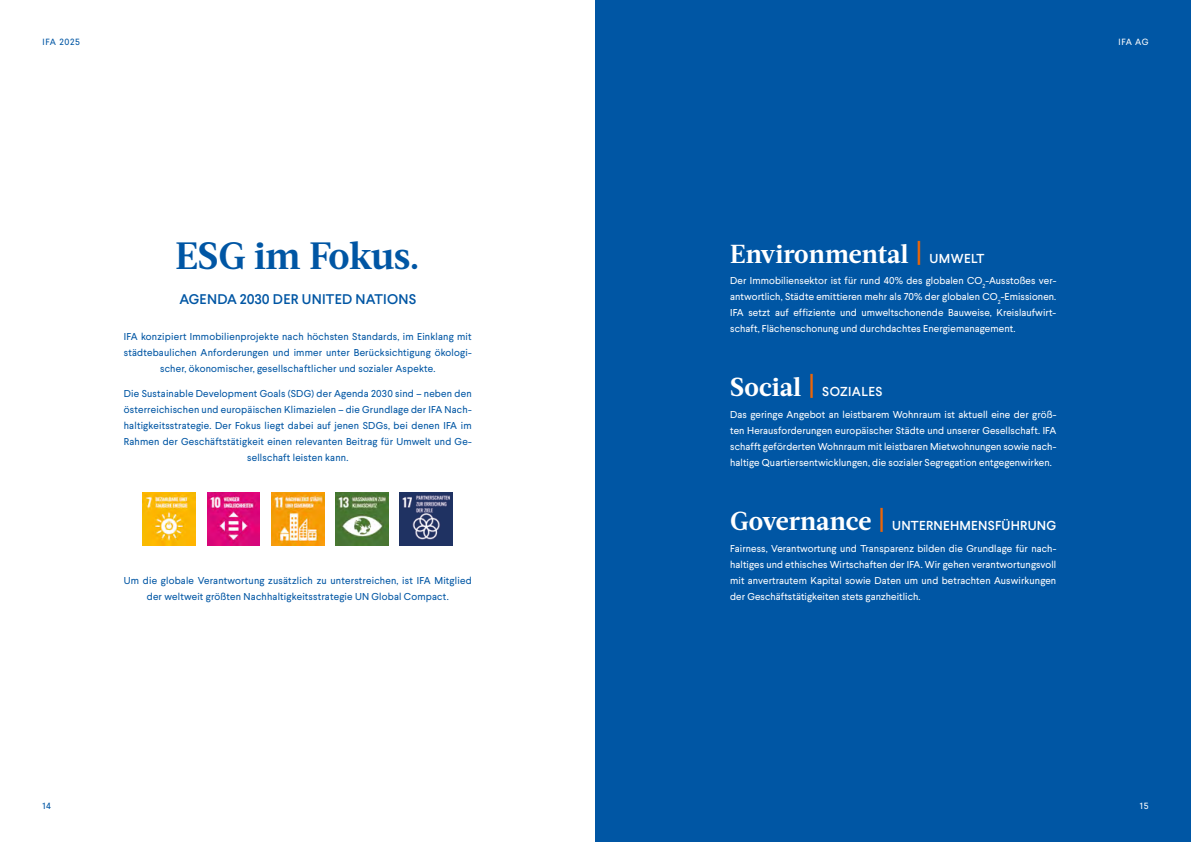
<style>
.page{position:relative;width:1191px;height:842px;background:#fff}
.page>*{position:absolute;margin:0;border:0;box-sizing:border-box;transform-origin:0 0}
.t1{font:700 38px "Acta";letter-spacing:-.01em;color:#0056a4}
.t2{font:700 26px "Acta";letter-spacing:-.005em;color:#fff}
.t3{font:500 14px "Larsseit";letter-spacing:.02em;color:#0056a4}
.t4{font:500 13px "Larsseit";letter-spacing:.02em;color:#fff}
.t5{font:10px/16px "Larsseit";letter-spacing:.01em;color:#fff;text-align:justify}
.t6{font:10px/16px "Larsseit";letter-spacing:.02em;color:#0056a4;text-align:center}
.t7{font:9px "Larsseit";letter-spacing:.08em;color:#0056a4}
.t8{font:9px "Larsseit";letter-spacing:.055em;color:#fff}
.s1{font-family:"Montserrat";font-weight:500;color:#ec6608}
.s2{font-family:"Larsseit";font-weight:500;font-size:13px}
.s3{font-family:"Acta";font-weight:700;font-size:26px}
</style>
<div class="page">
<div style="left:595px;top:0;width:596px;height:842px;background:#0056a4"></div>
<img style="left:400px;top:492px;width:52px;height:53px">
<img style="left:143px;top:492px;width:53px;height:53px">
<img style="left:207px;top:492px;width:53px;height:53px">
<img style="left:271px;top:492px;width:53px;height:53px">
<img style="left:335px;top:492px;width:53px;height:53px">
<p class="t7" style="left:43px;top:36px;width:39px">IFA 2025</p>
<p class="t8" style="left:1118px;top:36px;width:32px">IFA AG</p>
<h1 class="t1" style="left:175px;top:234px;width:246px">ESG im Fokus.</h1>
<h3 class="t3" style="left:179px;top:290px;width:238px">AGENDA 2030 DER UNITED NATIONS</h3>
<p class="t6" style="left:124px;top:329px;width:349px">IFA konzipiert Immobilienprojekte nach höchsten Standards, im Einklang mit städtebaulichen Anforderungen und immer unter Berücksichtigung ökologi&shy;scher, ökonomischer, gesellschaftlicher und sozialer Aspekte.</p>
<p class="t6" style="left:124px;top:385px;width:349px">Die Sustainable Development Goals (SDG) der Agenda 2030 sind – neben den österreichischen und europäischen Klimazielen – die Grundlage der IFA Nach&shy;haltigkeitsstrategie. Der Fokus liegt dabei auf jenen SDGs, bei denen IFA im Rahmen der Geschäftstätigkeit einen relevanten Beitrag für Umwelt und Ge&shy;sellschaft leisten kann.</p>
<p class="t6" style="left:124px;top:572px;width:349px">Um die globale Verantwortung zusätzlich zu unterstreichen, ist IFA Mitglied der weltweit größten Nachhaltigkeitsstrategie UN Global Compact.</p>
<h2 class="t2" style="left:730px;top:238px;width:256px">Environmental <span class="s1">|</span> <span class="s2">UMWELT</span></h2>
<p class="t5" style="left:730px;top:273px;width:327px">Der Immobiliensektor ist für rund 40% des globalen CO<sub>2</sub>-Ausstoßes ver&shy;antwortlich, Städte emittieren mehr als 70% der globalen CO<sub>2</sub>-Emissionen.<br>IFA setzt auf effiziente und umweltschonende Bauweise, Kreislaufwirt&shy;schaft, Flächenschonung und durchdachtes Energiemanagement.</p>
<h3 class="t4" style="left:730px;top:383px;width:154px"><span class="s3">Social</span> <sup>|</sup> SOZIALES</h3>
<p class="t5" style="left:730px;top:406px;width:328px">Das geringe Angebot an leistbarem Wohnraum ist aktuell eine der größ&shy;ten Herausforderungen europäischer Städte und unserer Gesellschaft. IFA schafft geförderten Wohnraum mit leistbaren Mietwohnungen sowie nach&shy;haltige Quartiersentwicklungen, die sozialer Segregation entgegenwirken.</p>
<h3 class="t4" style="left:730px;top:517px;width:327px"><span class="s3">Governance</span> <sup>|</sup> UNTERNEHMENSFÜHRUNG</h3>
<p class="t5" style="left:730px;top:540px;width:327px">Fairness, Verantwortung und Transparenz bilden die Grundlage für nach&shy;haltiges und ethisches Wirtschaften der IFA. Wir gehen verantwortungsvoll mit anvertrautem Kapital sowie Daten um und betrachten Auswirkungen der Geschäftstätigkeiten stets ganzheitlich.</p>
<p class="t7" style="left:43px;top:800px;width:10px">14</p>
<p class="t8" style="left:1139px;top:800px;width:10px">15</p>
</div>
